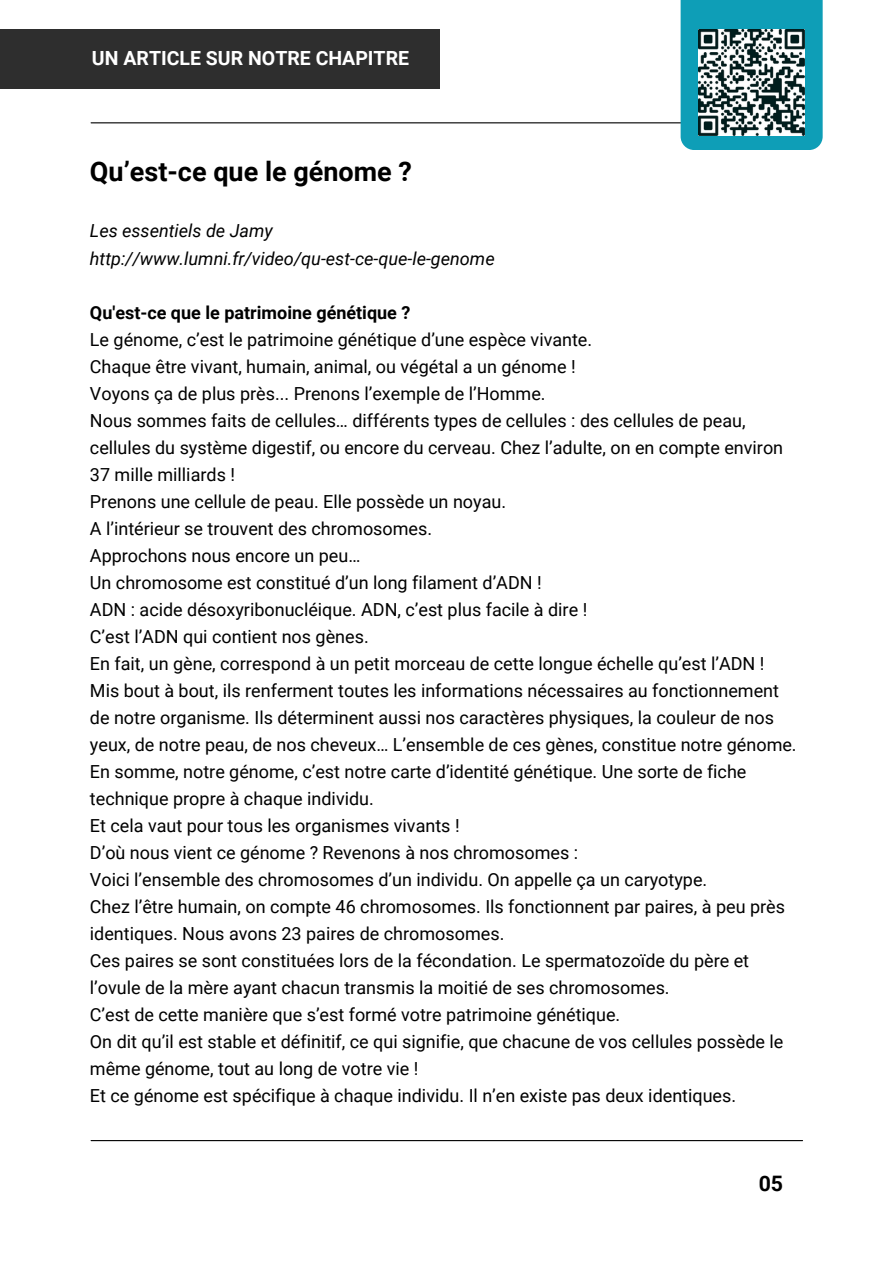
<style>
.page{position:relative;width:894px;height:1264px;background:#fff}
.page>*{position:absolute;margin:0;border:0;box-sizing:border-box;transform-origin:0 0}
.t1{font:700 27px "Roboto";color:#000}
.t2{font:700 21.3px "Roboto";color:#000}
.t3{font:700 19.5px "Roboto";color:#fff}
.t4{font:18px/27px "Roboto";color:#000001}
.t5{font:italic 18px "Roboto";color:#000001}
.t6{font:700 18px "Roboto";color:#000001}
</style>
<div class="page">
<div style="left:0;top:30px;width:440px;height:59px;background:#2e2e2e"></div>
<hr style="left:91px;top:122px;width:711px;height:1px;background:#000001">
<hr style="left:91px;top:1139px;width:711px;height:2px;background:#000001">
<svg style="left:680px;top:0;width:142px;height:150px;background:#199fb7"></svg>
<img style="left:698px;top:30px;width:106px;height:105px">
<h2 class="t3" style="left:92px;top:46px;width:318px">UN ARTICLE SUR NOTRE CHAPITRE</h2>
<p class="t1" style="left:90px;top:156px;width:323px">Qu’est-ce que le génome ?</p>
<p class="t5" style="left:90px;top:221px;width:184px">Les essentiels de Jamy</p>
<h1 class="t5" style="left:90px;top:248px;width:406px">http://www.lumni.fr/video/qu-est-ce-que-le-genome</h1>
<p class="t6" style="left:90px;top:302px;width:322px">Qu'est-ce que le patrimoine génétique ?</p>
<p class="t4" style="left:90px;top:326px;width:503px">Le génome, c’est le patrimoine génétique d’une espèce vivante.</p>
<p class="t4" style="left:90px;top:353px;width:487px">Chaque être vivant, humain, animal, ou végétal a un génome !</p>
<p class="t4" style="left:90px;top:380px;width:457px">Voyons ça de plus près... Prenons l’exemple de l’Homme.</p>
<p class="t4" style="left:90px;top:407px;width:694px">Nous sommes faits de cellules… différents types de cellules : des cellules de peau, cellules du système digestif, ou encore du cerveau. Chez l’adulte, on en compte environ<br>37 mille milliards !</p>
<p class="t4" style="left:90px;top:488px;width:417px">Prenons une cellule de peau. Elle possède un noyau.</p>
<p class="t4" style="left:90px;top:515px;width:343px">A l’intérieur se trouvent des chromosomes.</p>
<p class="t4" style="left:90px;top:542px;width:272px">Approchons nous encore un peu…</p>
<p class="t4" style="left:90px;top:569px;width:453px">Un chromosome est constitué d’un long filament d’ADN !</p>
<p class="t4" style="left:90px;top:596px;width:498px">ADN : acide désoxyribonucléique. ADN, c’est plus facile à dire !</p>
<p class="t4" style="left:90px;top:623px;width:280px">C’est l’ADN qui contient nos gènes.</p>
<p class="t4" style="left:90px;top:650px;width:675px">En fait, un gène, correspond à un petit morceau de cette longue échelle qu’est l’ADN !</p>
<p class="t4" style="left:90px;top:677px;width:708px">Mis bout à bout, ils renferment toutes les informations nécessaires au fonctionnement de notre organisme. Ils déterminent aussi nos caractères physiques, la couleur de nos yeux, de notre peau, de nos cheveux… L’ensemble de ces gènes, constitue notre génome.</p>
<p class="t4" style="left:90px;top:758px;width:657px">En somme, notre génome, c’est notre carte d’identité génétique. Une sorte de fiche technique propre à chaque individu.</p>
<p class="t4" style="left:90px;top:812px;width:371px">Et cela vaut pour tous les organismes vivants !</p>
<p class="t4" style="left:90px;top:839px;width:489px">D’où nous vient ce génome ? Revenons à nos chromosomes :</p>
<p class="t4" style="left:90px;top:866px;width:618px">Voici l’ensemble des chromosomes d’un individu. On appelle ça un caryotype.</p>
<p class="t4" style="left:90px;top:893px;width:696px">Chez l’être humain, on compte 46 chromosomes. Ils fonctionnent par paires, à peu près identiques. Nous avons 23 paires de chromosomes.</p>
<p class="t4" style="left:90px;top:947px;width:660px">Ces paires se sont constituées lors de la fécondation. Le spermatozoïde du père et l’ovule de la mère ayant chacun transmis la moitié de ses chromosomes.</p>
<p class="t4" style="left:90px;top:1001px;width:531px">C’est de cette manière que s’est formé votre patrimoine génétique.</p>
<p class="t4" style="left:90px;top:1028px;width:694px">On dit qu’il est stable et définitif, ce qui signifie, que chacune de vos cellules possède le même génome, tout au long de votre vie !</p>
<p class="t4" style="left:90px;top:1082px;width:647px">Et ce génome est spécifique à chaque individu. Il n’en existe pas deux identiques.</p>
<p class="t2" style="left:758px;top:1171px;width:26px">05</p>
</div>
